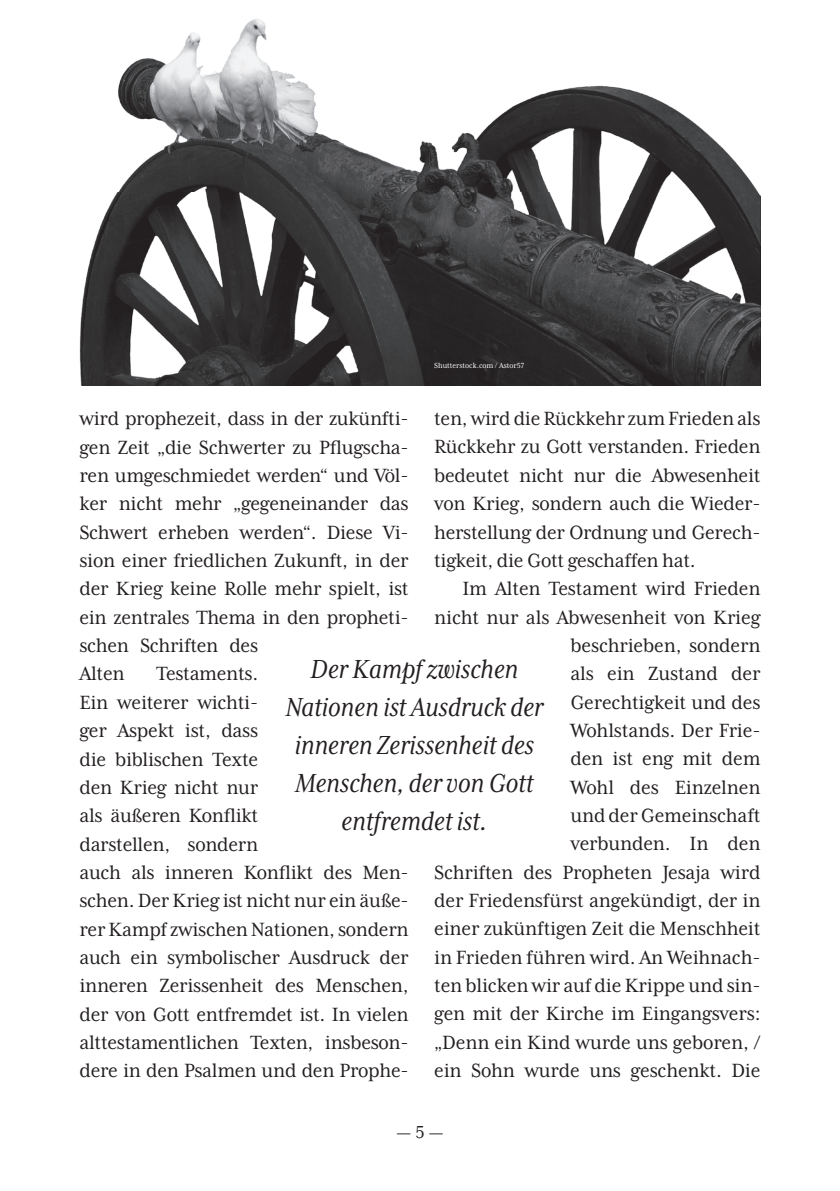
<style>
.page{position:relative;width:840px;height:1191px;background:#fff}
.page>*{position:absolute;margin:0;border:0;box-sizing:border-box;transform-origin:0 0}
.t1{font:italic 30px/38px "Mrs Eaves XL Serif Nar OT";letter-spacing:-.01em;color:#231f20;text-align:center}
.t2{font:22px/28.4px "Mrs Eaves XL Serif Nar OT";letter-spacing:-.015em;color:#231f20}
.t3{font:20px "Mrs Eaves Lining OT";color:#231f20}
.t4{font:8.4px "Mrs Eaves XL Serif Nar OT";color:#fff}
</style>
<div class="page">
<img style="left:79px;top:19px;width:681px;height:367px">
<p class="t4" style="left:434px;top:361px;width:91px">Shutterstock.com / Astor57</p>
<p class="t2" style="left:434px;top:404px;width:328px;text-align:justify">ten, wird die Rückkehr zum Frieden als Rückkehr zu Gott verstanden. Frieden bedeutet nicht nur die Abwesenheit von Krieg, sondern auch die Wieder&shy;herstellung der Ordnung und Gerech&shy;tigkeit, die Gott geschaffen hat.</p>
<p class="t2" style="left:434px;top:574px;width:328px;text-align:right">Im Alten Testament wird Frieden nicht nur als Abwesenheit von Krieg beschrieben, sondern<br>als ein Zustand der<br>Gerechtigkeit und des<br>Wohlstands. Der Frie-<br>den ist eng mit dem<br>Wohl des Einzelnen<br>und der Gemeinschaft<br>verbunden. In den<br>Schriften des Propheten Jesaja wird der Friedensfürst angekündigt, der in einer zukünftigen Zeit die Menschheit in Frieden führen wird. An Weihnach&shy;ten blicken wir auf die Krippe und sin&shy;gen mit der Kirche im Eingangsvers: „Denn ein Kind wurde uns geboren, / ein Sohn wurde uns geschenkt. Die</p>
<p class="t2" style="left:79px;top:405px;width:330px">wird prophezeit, dass in der zukünfti&shy;gen Zeit „die Schwerter zu Pflugscha&shy;ren umgeschmiedet werden“ und Völ&shy;ker nicht mehr „gegeneinander das<br>Schwert erheben werden“. Diese Vi&shy;sion einer friedlichen Zukunft, in der der Krieg keine Rolle mehr spielt, ist ein zentrales Thema in den propheti&shy;schen Schriften des<br>Alten</p>
<h1 class="t1" style="left:285px;top:650px;width:259px">Der Kampf zwischen<br>Nationen ist Ausdruck der inneren Zerissenheit des<br>Menschen, der von Gott entfremdet ist.</h1>
<p class="t2" style="left:79px;top:660px;width:330px;text-indent:77px">Testaments.<br>Ein weiterer wichti-<br>ger Aspekt ist, dass<br>die biblischen Texte<br>den Krieg nicht nur<br>als äußeren Konflikt<br>darstellen, sondern<br>auch als inneren Konflikt des Men&shy;schen. Der Krieg ist nicht nur ein äuße&shy;rer Kampf zwischen Nationen, sondern auch ein symbolischer Ausdruck der inneren Zerissenheit des Menschen, der von Gott entfremdet ist. In vielen alttestamentlichen Texten, insbeson&shy;dere in den Psalmen und den Prophe-</p>
<p class="t3" style="left:397px;top:1121px;width:47px">— 5 —</p>
</div>
